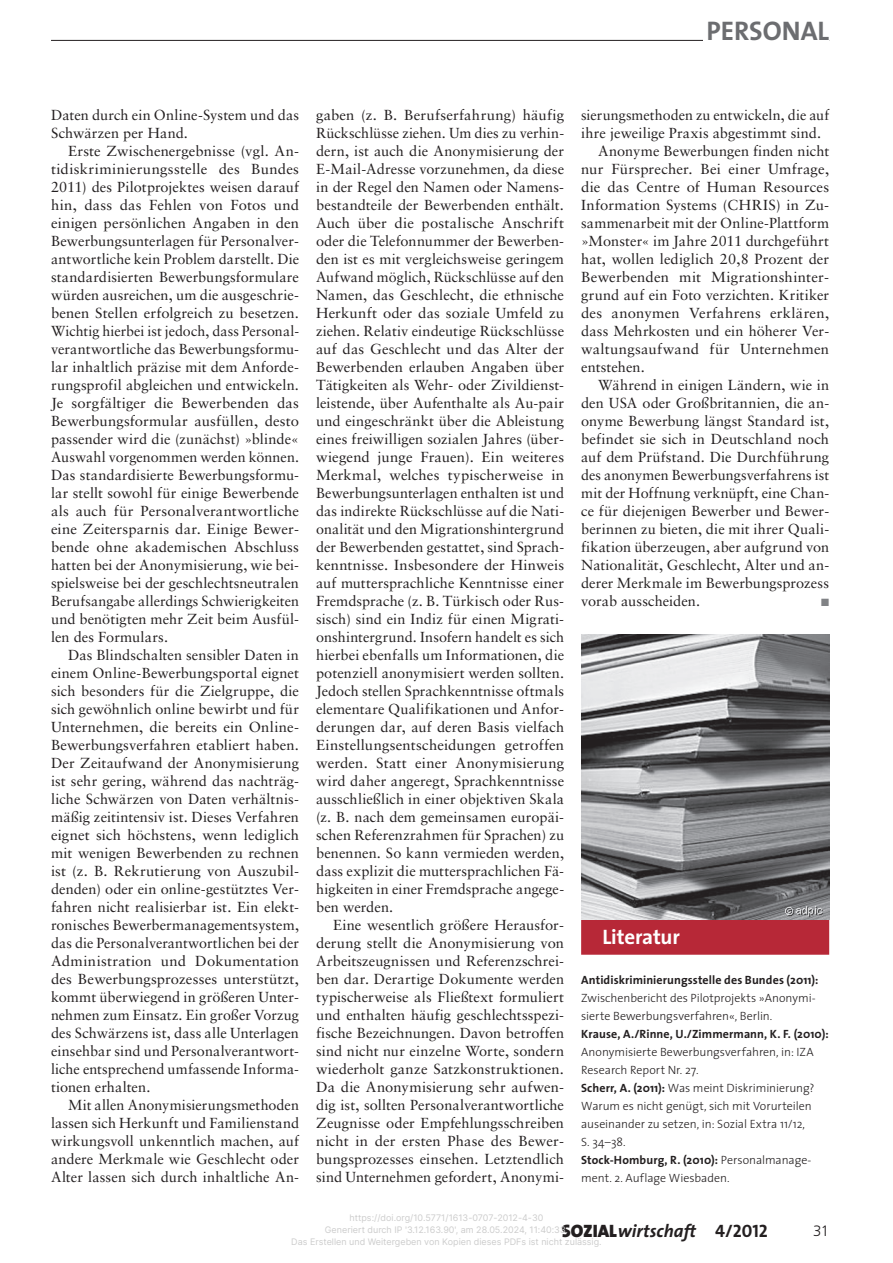
<style>
.page{position:relative;width:893px;height:1263px;background:#fff}
.page>*{position:absolute;margin:0;border:0;box-sizing:border-box;transform-origin:0 0}
.t1{font:27px "The Sans Bold Caps";color:#6c6d70}
.t2{font:700 21px "The Sans";letter-spacing:-.01em;color:#fff}
.t3{font:italic 700 18px "The Sans";color:#231f20}
.t4{font:300 15px "Frutiger LT";color:#231f20}
.t5{font:14.55px/18px "Sabon LT";letter-spacing:.005em;color:#231f20;text-align:justify}
.t6{font:300 12px/18px "The Sans";color:#231f20}
.t7{font:700 12px "The Sans";letter-spacing:.01em;color:#231f20}
.t8{font:10.5px "Zapf Dingbats";color:#808285}
.t9{font:9px/12px "Inter";color:#ccc;text-align:center}
.s1{font-weight:700}
.s2{font-weight:900;font-style:normal}
.s3{font-family:"The Sans Bold Caps";font-weight:400;font-style:normal}
</style>
<div class="page">
<hr style="left:51px;top:40px;width:778px;height:1px;background:#231f20">
<hr style="left:703px;top:39px;width:126px;height:3px;background:#fff">
<div style="left:581px;top:919px;width:248px;height:36px;background:#b72837"></div>
<img style="left:581px;top:635px;width:248px;height:284px">
<h1 class="t1" style="left:706px;top:14px;width:124px">PERSONAL</h1>
<p class="t5" style="left:51px;top:106px;width:250px">Daten durch ein Online-System und das<br>Schwärzen per Hand.</p>
<p class="t5" style="left:51px;top:142px;width:250px;text-indent:17px">Erste Zwischenergebnisse (vgl. An&shy;tidiskriminierungsstelle des Bundes 2011) des Pilotprojektes weisen darauf hin, dass das Fehlen von Fotos und einigen persönlichen Angaben in den Bewerbungsunterlagen für Personalver&shy;antwortliche kein Problem darstellt. Die standardisierten Bewerbungsformulare würden ausreichen, um die ausgeschrie&shy;benen Stellen erfolgreich zu besetzen.<br>Wichtig hierbei ist jedoch, dass Personal&shy;verantwortliche das Bewerbungsformu&shy;lar inhaltlich präzise mit dem Anforde&shy;rungsprofil abgleichen und entwickeln.<br>Je sorgfältiger die Bewerbenden das Bewerbungsformular ausfüllen, desto passender wird die (zunächst) »blinde« Auswahl vorgenommen werden können.<br>Das standardisierte Bewerbungsformu&shy;lar stellt sowohl für einige Bewerbende als auch für Personalverantwortliche eine Zeitersparnis dar. Einige Bewer&shy;bende ohne akademischen Abschluss hatten bei der Anonymisierung, wie bei&shy;spielsweise bei der geschlechtsneutralen Berufsangabe allerdings Schwierigkeiten und benötigten mehr Zeit beim Ausfül&shy;len des Formulars.</p>
<p class="t5" style="left:51px;top:646px;width:250px;text-indent:17px">Das Blindschalten sensibler Daten in einem Online-Bewerbungsportal eignet sich besonders für die Zielgruppe, die sich gewöhnlich online bewirbt und für Unternehmen, die bereits ein Online-Bewerbungsverfahren etabliert haben.<br>Der Zeitaufwand der Anonymisierung ist sehr gering, während das nachträg&shy;liche Schwärzen von Daten verhältnis&shy;mäßig zeitintensiv ist. Dieses Verfahren eignet sich höchstens, wenn lediglich mit wenigen Bewerbenden zu rechnen ist (z. B. Rekrutierung von Auszubil&shy;denden) oder ein online-gestütztes Ver&shy;fahren nicht realisierbar ist. Ein elekt&shy;ronisches Bewerbermanagementsystem, das die Personalverantwortlichen bei der Administration und Dokumentation des Bewerbungsprozesses unterstützt, kommt überwiegend in größeren Unter&shy;nehmen zum Einsatz. Ein großer Vorzug des Schwärzens ist, dass alle Unterlagen einsehbar sind und Personalverantwort&shy;liche entsprechend umfassende Informa&shy;tionen erhalten.</p>
<p class="t5" style="left:51px;top:1096px;width:250px;text-indent:17px">Mit allen Anonymisierungsmethoden lassen sich Herkunft und Familienstand wirkungsvoll unkenntlich machen, auf andere Merkmale wie Geschlecht oder Alter lassen sich durch inhaltliche An-</p>
<p class="t5" style="left:316px;top:106px;width:250px">gaben (z. B. Berufserfahrung) häufig Rückschlüsse ziehen. Um dies zu verhin&shy;dern, ist auch die Anonymisierung der E-Mail-Adresse vorzunehmen, da diese in der Regel den Namen oder Namens&shy;bestandteile der Bewerbenden enthält.<br>Auch über die postalische Anschrift oder die Telefonnummer der Bewerben&shy;den ist es mit vergleichsweise geringem Aufwand möglich, Rückschlüsse auf den Namen, das Geschlecht, die ethnische Herkunft oder das soziale Umfeld zu ziehen. Relativ eindeutige Rückschlüsse auf das Geschlecht und das Alter der Bewerbenden erlauben Angaben über Tätigkeiten als Wehr- oder Zivildienst&shy;leistende, über Aufenthalte als Au-pair und eingeschränkt über die Ableistung eines freiwilligen sozialen Jahres (über&shy;wiegend junge Frauen). Ein weiteres Merkmal, welches typischerweise in Bewerbungsunterlagen enthalten ist und das indirekte Rückschlüsse auf die Nati&shy;onalität und den Migrationshintergrund der Bewerbenden gestattet, sind Sprach&shy;kenntnisse. Insbesondere der Hinweis auf muttersprachliche Kenntnisse einer Fremdsprache (z. B. Türkisch oder Rus&shy;sisch) sind ein Indiz für einen Migrati&shy;onshintergrund. Insofern handelt es sich hierbei ebenfalls um Informationen, die potenziell anonymisiert werden sollten.<br>Jedoch stellen Sprachkenntnisse oftmals elementare Qualifikationen und Anfor&shy;derungen dar, auf deren Basis vielfach Einstellungsentscheidungen getroffen werden. Statt einer Anonymisierung wird daher angeregt, Sprachkenntnisse ausschließlich in einer objektiven Skala (z. B. nach dem gemeinsamen europäi&shy;schen Referenzrahmen für Sprachen) zu benennen. So kann vermieden werden, dass explizit die muttersprachlichen Fä&shy;higkeiten in einer Fremdsprache angege&shy;ben werden.</p>
<p class="t5" style="left:316px;top:916px;width:250px;text-indent:17px">Eine wesentlich größere Herausfor&shy;derung stellt die Anonymisierung von Arbeitszeugnissen und Referenzschrei&shy;ben dar. Derartige Dokumente werden typischerweise als Fließtext formuliert und enthalten häufig geschlechtsspezi&shy;fische Bezeichnungen. Davon betroffen sind nicht nur einzelne Worte, sondern wiederholt ganze Satzkonstruktionen.<br>Da die Anonymisierung sehr aufwen&shy;dig ist, sollten Personalverantwortliche Zeugnisse oder Empfehlungsschreiben nicht in der ersten Phase des Bewer&shy;bungsprozesses einsehen. Letztendlich sind Unternehmen gefordert, Anonymi-</p>
<p class="t5" style="left:581px;top:106px;width:250px">sierungsmethoden zu entwickeln, die auf</p>
<p class="t5" style="left:581px;top:124px;width:241px">ihre jeweilige Praxis abgestimmt sind.</p>
<p class="t5" style="left:598px;top:142px;width:233px">Anonyme Bewerbungen finden nicht</p>
<p class="t5" style="left:581px;top:160px;width:250px">nur Fürsprecher. Bei einer Umfrage,</p>
<p class="t5" style="left:581px;top:178px;width:250px">die das Centre of Human Resources</p>
<p class="t5" style="left:581px;top:196px;width:250px">Information Systems (CHRIS) in Zu-</p>
<p class="t5" style="left:581px;top:214px;width:250px">sammenarbeit mit der Online-Plattform</p>
<p class="t5" style="left:581px;top:232px;width:249px">»Monster« im Jahre 2011 durchgeführt</p>
<p class="t5" style="left:581px;top:250px;width:249px">hat, wollen lediglich 20,8 Prozent der</p>
<p class="t5" style="left:581px;top:268px;width:250px">Bewerbenden mit Migrationshinter-</p>
<p class="t5" style="left:581px;top:286px;width:250px">grund auf ein Foto verzichten. Kritiker</p>
<p class="t5" style="left:581px;top:304px;width:250px">des anonymen Verfahrens erklären,</p>
<p class="t5" style="left:581px;top:322px;width:250px">dass Mehrkosten und ein höherer Ver-</p>
<p class="t5" style="left:581px;top:340px;width:249px">waltungsaufwand für Unternehmen</p>
<p class="t5" style="left:581px;top:358px;width:65px">entstehen.</p>
<p class="t5" style="left:598px;top:376px;width:233px">Während in einigen Ländern, wie in</p>
<p class="t5" style="left:581px;top:394px;width:250px">den USA oder Großbritannien, die an-</p>
<p class="t5" style="left:581px;top:412px;width:250px">onyme Bewerbung längst Standard ist,</p>
<p class="t5" style="left:581px;top:430px;width:249px">befindet sie sich in Deutschland noch</p>
<p class="t5" style="left:581px;top:448px;width:250px">auf dem Prüfstand. Die Durchführung</p>
<p class="t5" style="left:581px;top:466px;width:249px">des anonymen Bewerbungsverfahrens ist</p>
<p class="t5" style="left:581px;top:484px;width:250px">mit der Hoffnung verknüpft, eine Chan-</p>
<p class="t5" style="left:581px;top:502px;width:250px">ce für diejenigen Bewerber und Bewer-</p>
<p class="t5" style="left:581px;top:520px;width:250px">berinnen zu bieten, die mit ihrer Quali-</p>
<p class="t5" style="left:581px;top:538px;width:250px">fikation überzeugen, aber aufgrund von</p>
<p class="t5" style="left:581px;top:556px;width:250px">Nationalität, Geschlecht, Alter und an-</p>
<p class="t5" style="left:581px;top:574px;width:249px">derer Merkmale im Bewerbungsprozess</p>
<p class="t5" style="left:581px;top:592px;width:121px">vorab ausscheiden.</p>
<p class="t8" style="left:821px;top:597px;width:9px">■</p>
<h2 class="t2" style="left:602px;top:924px;width:79px">Literatur</h2>
<p class="t7" style="left:581px;top:972px;width:239px">Antidiskriminierungsstelle des Bundes (2011):</p>
<p class="t6" style="left:581px;top:989px;width:236px">Zwischenbericht des Pilotprojekts »Anonymi&shy;sierte Bewerbungsverfahren«, Berlin.</p>
<p class="t7" style="left:581px;top:1026px;width:249px">Krause, A./Rinne, U./Zimmermann, K. F. (2010):</p>
<p class="t6" style="left:581px;top:1043px;width:235px">Anonymisierte Bewerbungsverfahren, in: IZA Research Report Nr. 27.<br><span class="s1">Scherr, A. (2011):</span> Was meint Diskriminierung?<br>Warum es nicht genügt, sich mit Vorurteilen auseinander zu setzen, in: Sozial Extra 11/12, S. 34–38.<br><span class="s1">Stock-Homburg, R. (2010):</span> Personalmanage&shy;ment. 2. Auflage Wiesbaden.</p>
<p class="t9" style="left:291px;top:1212px;width:312px">https://doi.org/10.5771/1613-0707-2012-4-30<br>Generiert durch IP '3.12.163.90', am 28.05.2024, 11:40:33.<br>Das Erstellen und Weitergeben von Kopien dieses PDFs ist nicht zulässig.</p>
<p class="t3" style="left:562px;top:1219px;width:208px"><span class="s2">SOZIAL</span> wirtschaft <span class="s3">4/2012</span></p>
<p class="t4" style="left:813px;top:1222px;width:18px">31</p>
</div>
